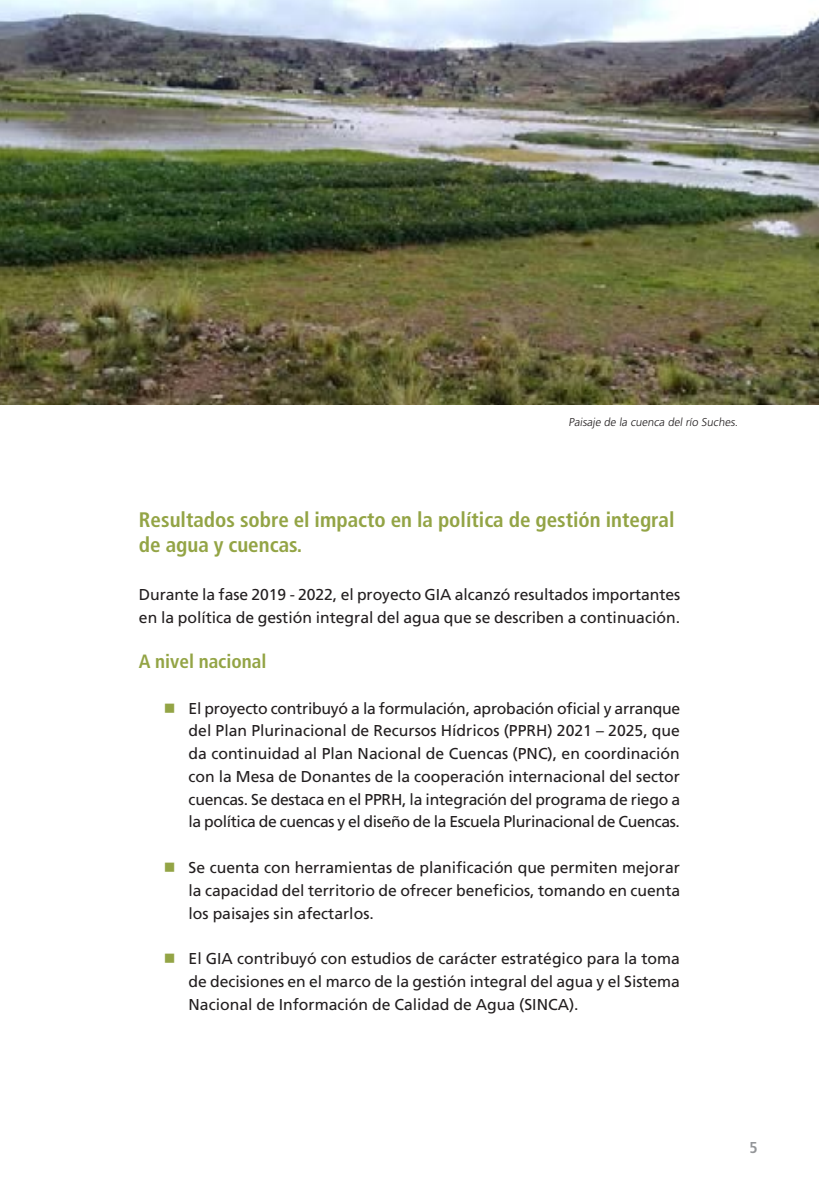
<style>
.page{position:relative;width:819px;height:1191px;background:#fff}
.page>*{position:absolute;margin:0;border:0;box-sizing:border-box;transform-origin:0 0}
.t1{font:700 condensed 21px/25.2px "Frutiger LT Std";color:#93a445}
.t2{font:700 condensed 19.25px "Frutiger LT Std";color:#93a445}
.t3{font:15.75px/22.8px "Frutiger LT Std";color:#231f20;text-align:justify}
.t4{font:700 condensed 15.75px "Frutiger LT Std";color:#939598}
.t5{font:300 11.38px "Frutiger LT Std";color:#231f20}
</style>
<div class="page">
<img style="left:0;top:0;width:819px;height:404px">
<p class="t5" style="left:568px;top:416px;width:173px">Paisaje de la cuenca del río Suches.</p>
<h1 class="t1" style="left:139px;top:507px;width:537px">Resultados sobre el impacto en la política de gestión integral de agua y cuencas.</h1>
<p class="t3" style="left:139px;top:583px;width:542px">Durante la fase 2019 - 2022, el proyecto GIA alcanzó resultados importantes en la política de gestión integral del agua que se describen a continuación.</p>
<p class="t2" style="left:139px;top:650px;width:129px">A nivel nacional</p>
<p class="t3" style="left:189px;top:697px;width:493px">El proyecto contribuyó a la formulación, aprobación oficial y arranque del Plan Plurinacional de Recursos Hídricos (PPRH) 2021 – 2025, que da continuidad al Plan Nacional de Cuencas (PNC), en coordinación con la Mesa de Donantes de la cooperación internacional del sector cuencas. Se destaca en el PPRH, la integración del programa de riego a la política de cuencas y el diseño de la Escuela Plurinacional de Cuencas.</p>
<p class="t3" style="left:189px;top:856px;width:493px">Se cuenta con herramientas de planificación que permiten mejorar la capacidad del territorio de ofrecer beneficios, tomando en cuenta los paisajes sin afectarlos.</p>
<p class="t3" style="left:189px;top:947px;width:493px">El GIA contribuyó con estudios de carácter estratégico para la toma de decisiones en el marco de la gestión integral del agua y el Sistema Nacional de Información de Calidad de Agua (SINCA).</p>
<p class="t4" style="left:749px;top:1138px;width:10px">5</p>
</div>
